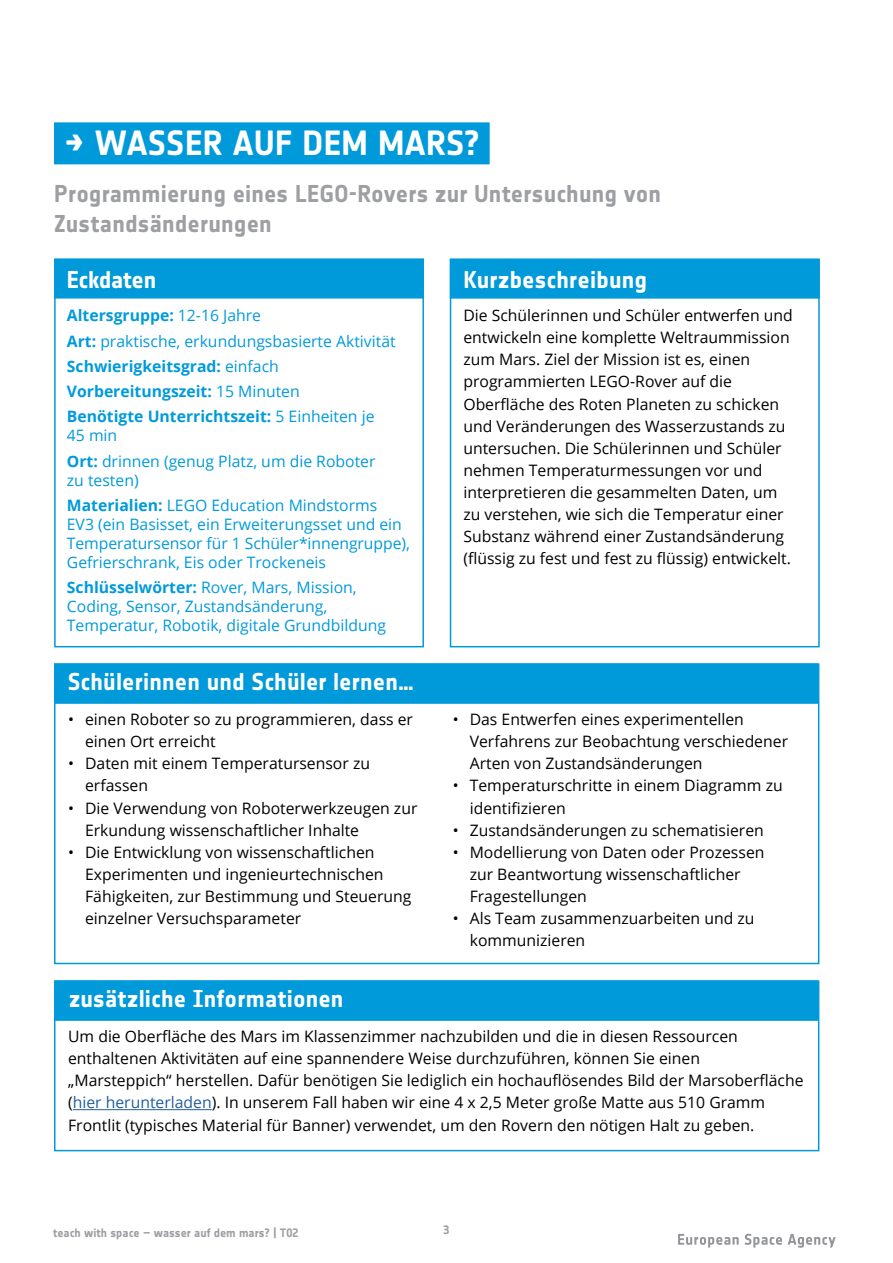
<style>
.page{position:relative;width:893px;height:1263px;background:#fff}
.page>*{position:absolute;margin:0;border:0;box-sizing:border-box;transform-origin:0 0}
.t1{font:700 34.5px "Notes Esa";letter-spacing:.01em;color:#fff}
.t2{font:700 24px "Notes Esa";letter-spacing:.005em;color:#fff}
.t3{font:700 24px/30px "Notes Esa";letter-spacing:.005em;color:#9d9fa2}
.t4{font:15.75px/22px "Open Sans";color:#000}
.t5{font:15.75px/18.9px "Open Sans";color:#009ada}
.t6{font:700 15.75px/25.3px "Open Sans";color:#009ada}
.t7{font:700 12px "Notes Esa";color:#9d9fa2}
.s1{font-weight:400}
.s2{font-weight:700}
.s3{color:#215e9e}
</style>
<div class="page">
<svg style="left:678px;top:1234px;width:158px;height:14px"></svg>
<div style="left:54px;top:122px;width:436px;height:42px;background:#009ada"></div>
<div style="left:54px;top:259px;width:370px;height:388px;border:2px solid #009ada"></div>
<div style="left:54px;top:259px;width:370px;height:40px;background:#009ada;border:2px solid #009ada"></div>
<div style="left:450px;top:259px;width:370px;height:388px;border:2px solid #009ada"></div>
<div style="left:450px;top:259px;width:370px;height:40px;background:#009ada;border:2px solid #009ada"></div>
<div style="left:54px;top:663px;width:764px;height:41px;background:#009ada;border:2px solid #009ada"></div>
<div style="left:54px;top:980px;width:765px;height:171px;border:2px solid #009ada"></div>
<div style="left:54px;top:980px;width:764px;height:41px;background:#009ada;border:2px solid #009ada"></div>
<hr style="left:73px;top:1109px;width:139px;height:1px;background:#215e9e">
<h1 class="t1" style="left:65px;top:123px;width:417px">→ WASSER AUF DEM MARS?</h1>
<h2 class="t3" style="left:54px;top:179px;width:609px">Programmierung eines LEGO-Rovers zur Untersuchung von<br>Zustandsänderungen</h2>
<h2 class="t2" style="left:67px;top:265px;width:91px">Eckdaten</h2>
<p class="t6" style="left:67px;top:302px;width:330px">Altersgruppe: <span class="s1">12-16 Jahre<br></span>Art: <span class="s1">praktische, erkundungsbasierte Aktivität </span>Schwierigkeitsgrad: <span class="s1">einfach </span>Vorbereitungszeit: <span class="s1">15 Minuten<br></span>Benötigte Unterrichtszeit: <span class="s1">5 Einheiten je</span></p>
<p class="t5" style="left:67px;top:423px;width:310px;line-height:25.3px">45 min<br><span class="s2">Ort:</span> drinnen (genug Platz, um die Roboter</p>
<p class="t5" style="left:67px;top:467px;width:312px;line-height:25.3px">zu testen)<br><span class="s2">Materialien:</span> LEGO Education Mindstorms</p>
<p class="t5" style="left:67px;top:514px;width:344px">EV3 (ein Basisset, ein Erweiterungsset und ein<br>Temperatursensor für 1 Schüler*innengruppe),<br>Gefrierschrank, Eis oder Trockeneis</p>
<p class="t5" style="left:67px;top:577px;width:321px"><span class="s2">Schlüsselwörter:</span> Rover, Mars, Mission,<br>Coding, Sensor, Zustandsänderung,<br>Temperatur, Robotik, digitale Grundbildung</p>
<h2 class="t2" style="left:68px;top:668px;width:348px">Schülerinnen und Schüler lernen…</h2>
<p class="t4" style="left:85px;top:708px;width:329px;text-indent:-17px">• einen Roboter so zu programmieren, dass er einen Ort erreicht</p>
<p class="t4" style="left:85px;top:752px;width:286px;text-indent:-17px">• Daten mit einem Temperatursensor zu erfassen</p>
<p class="t4" style="left:85px;top:796px;width:334px;text-indent:-17px">• Die Verwendung von Roboterwerkzeugen zur<br>Erkundung wissenschaftlicher Inhalte</p>
<p class="t4" style="left:85px;top:840px;width:328px;text-indent:-17px">• Die Entwicklung von wissenschaftlichen Experimenten und ingenieurtechnischen Fähigkeiten, zur Bestimmung und Steuerung einzelner Versuchsparameter</p>
<h2 class="t2" style="left:463px;top:265px;width:185px">Kurzbeschreibung</h2>
<p class="t4" style="left:463px;top:304px;width:331px">Die Schülerinnen und Schüler entwerfen und entwickeln eine komplette Weltraummission zum Mars. Ziel der Mission ist es, einen programmierten LEGO-Rover auf die Oberfläche des Roten Planeten zu schicken und Veränderungen des Wasserzustands zu untersuchen. Die Schülerinnen und Schüler nehmen Temperaturmessungen vor und interpretieren die gesammelten Daten, um zu verstehen, wie sich die Temperatur einer Substanz während einer Zustandsänderung (flüssig zu fest und fest zu flüssig) entwickelt.</p>
<p class="t4" style="left:470px;top:708px;width:320px;text-indent:-17px">• Das Entwerfen eines experimentellen<br>Verfahrens zur Beobachtung verschiedener<br>Arten von Zustandsänderungen</p>
<p class="t4" style="left:470px;top:774px;width:314px;text-indent:-17px">• Temperaturschritte in einem Diagramm zu identifizieren</p>
<p class="t4" style="left:453px;top:818px;width:313px">• Zustandsänderungen zu schematisieren</p>
<p class="t4" style="left:470px;top:840px;width:296px;text-indent:-17px">• Modellierung von Daten oder Prozessen zur Beantwortung wissenschaftlicher<br>Fragestellungen</p>
<p class="t4" style="left:470px;top:907px;width:286px;text-indent:-17px">• Als Team zusammenzuarbeiten und zu kommunizieren</p>
<h2 class="t2" style="left:69px;top:985px;width:276px">zusätzliche Informationen</h2>
<p class="t4" style="left:68px;top:1025px;width:737px">Um die Oberfläche des Mars im Klassenzimmer nachzubilden und die in diesen Ressourcen enthaltenen Aktivitäten auf eine spannendere Weise durchzuführen, können Sie einen „Marsteppich“ herstellen. Dafür benötigen Sie lediglich ein hochauflösendes Bild der Marsoberfläche (<span class="s3">hier herunterladen</span>). In unserem Fall haben wir eine 4 x 2,5 Meter große Matte aus 510 Gramm Frontlit (typisches Material für Banner) verwendet, um den Rovern den nötigen Halt zu geben.</p>
<p class="t7" style="left:53px;top:1225px;width:247px">teach with space – wasser auf dem mars? | T02</p>
<p class="t7" style="left:443px;top:1223px;width:7px">3</p>
</div>
